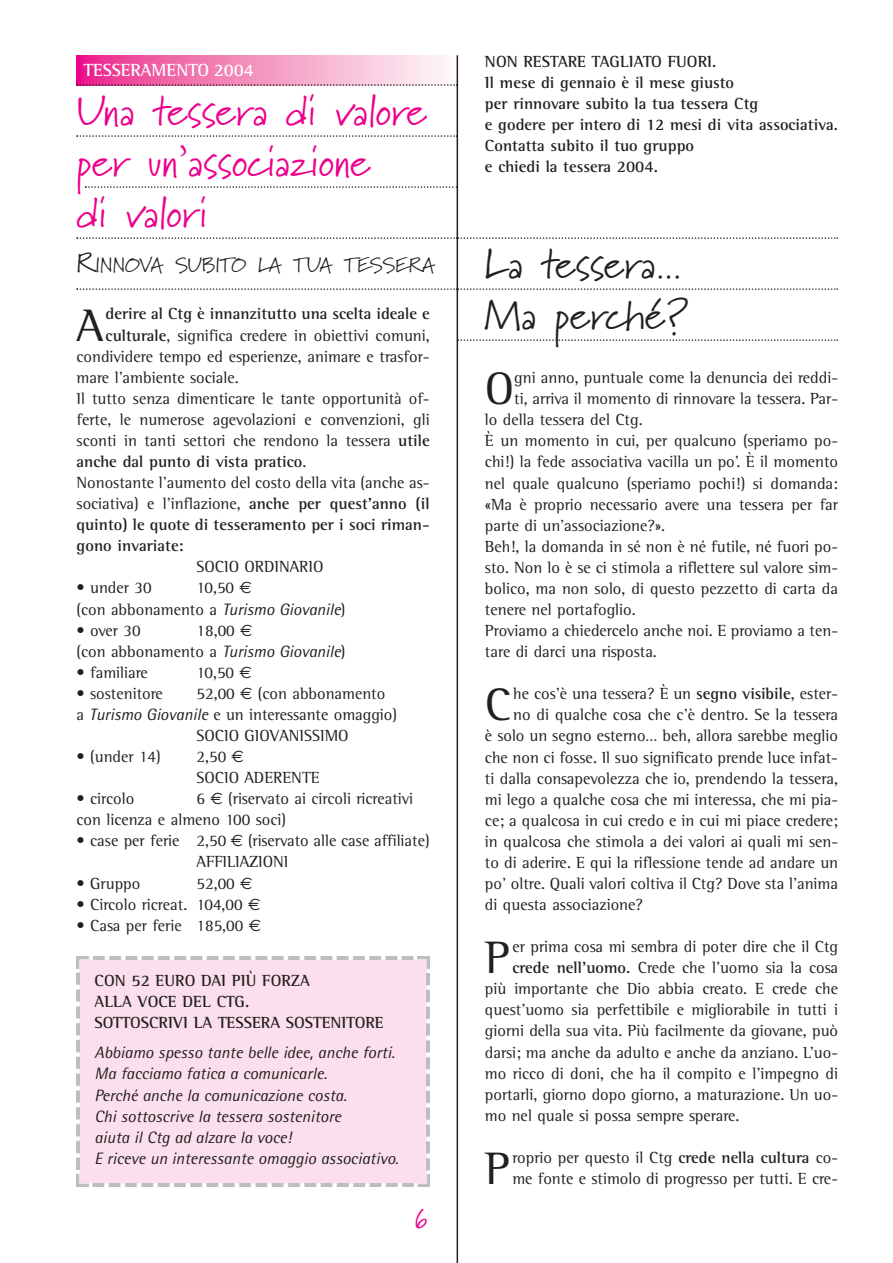
<style>
.page{position:relative;width:893px;height:1263px;background:#fff}
.page>*{position:absolute;margin:0;border:0;box-sizing:border-box;transform-origin:0 0}
.t1{font:46.65px "Rotis Semi Serif";color:#231f20}
.t2{font:42px/51px "Marydale";letter-spacing:-.005em;color:#ec008c}
.t3{font:42px "Marydale";color:#231f20}
.t4{font:27px "Marydale";color:#ec008c}
.t5{font:20.85px "Marydale";letter-spacing:-.02em;color:#231f20}
.t6{font:700 18px "Rotis Semi Serif";color:#fff}
.t7{font:16.5px/21.1px "Rotis Semi Serif";color:#231f20}
.t8{font:700 16.5px/21.1px "Rotis Semi Serif";color:#231f20}
.t9{font:italic 16.5px/21.1px "Rotis Semi Sans";color:#231f20}
.s1{font-size:27.75px}
.s2{font-weight:400}
.s3{font-weight:700}
.s4{font-family:"Euro Sans"}
.s5{font-family:"Rotis Semi Sans";font-style:italic}
</style>
<div class="page">
<svg style="left:77px;top:55px;width:367px;height:29px"></svg>
<hr style="left:456px;top:55px;width:2px;height:1208px;background:#231f20">
<svg style="left:458px;top:339px;width:380px;height:2px"></svg>
<svg style="left:77px;top:135px;width:380px;height:2px"></svg>
<svg style="left:85px;top:186px;width:372px;height:2px"></svg>
<svg style="left:77px;top:237px;width:761px;height:2px"></svg>
<svg style="left:77px;top:288px;width:761px;height:2px"></svg>
<svg style="left:77px;top:84px;width:380px;height:2px"></svg>
<div style="left:78px;top:958px;width:350px;height:227px;background:#fcdfec"></div>
<img style="left:76px;top:957px;width:17px;height:12px">
<img style="left:93px;top:957px;width:324px;height:3px">
<img style="left:417px;top:957px;width:12px;height:16px">
<img style="left:426px;top:973px;width:3px;height:201px">
<img style="left:413px;top:1174px;width:16px;height:12px">
<img style="left:88px;top:1183px;width:325px;height:3px">
<img style="left:76px;top:1170px;width:12px;height:16px">
<img style="left:76px;top:969px;width:4px;height:201px">
<p class="t6" style="left:84px;top:64px;width:171px">TESSERAMENTO 2004</p>
<h2 class="t2" style="left:77px;top:85px;width:352px">Una tessera di valore per un’associazione<br>di valori</h2>
<p class="t5" style="left:77px;top:253px;width:360px"><span class="s1">R</span>INNOVA SUBITO LA TUA TESSERA</p>
<p class="t8" style="left:485px;top:52px;width:354px">NON RESTARE TAGLIATO FUORI.<br>Il mese di gennaio è il mese giusto<br>per rinnovare subito la tua tessera Ctg<br>e godere per intero di 12 mesi di vita associativa.<br>Contatta subito il tuo gruppo<br>e chiedi la tessera 2004.</p>
<h2 class="t3" style="left:485px;top:239px;width:198px">La tessera...</h2>
<h1 class="t1" style="left:77px;top:308px;width:28px">A</h1>
<p class="t8" style="left:106px;top:305px;width:325px">derire al Ctg è innanzitutto una scelta ideale e culturale<span class="s2">, significa credere in obiettivi comuni,</span></p>
<h2 class="t3" style="left:485px;top:290px;width:206px">Ma perché?</h2>
<p class="t7" style="left:77px;top:347px;width:354px">condividere tempo ed esperienze, animare e trasfor&shy;mare l’ambiente sociale.<br>Il tutto senza dimenticare le tante opportunità of&shy;ferte, le numerose agevolazioni e convenzioni, gli sconti in tanti settori che rendono la tessera <span class="s3">utile anche dal punto di vista pratico</span>.<br>Nonostante l’aumento del costo della vita (anche as&shy;sociativa) e l’inflazione, <span class="s3">anche per quest’anno (il quinto) le quote di tesseramento per i soci riman&shy;gono invariate:</span></p>
<p class="t7" style="left:196px;top:558px;width:128px">SOCIO ORDINARIO</p>
<p class="t7" style="left:77px;top:579px;width:76px">• under 30</p>
<h1 class="t1" style="left:485px;top:372px;width:31px">O</h1>
<p class="t7" style="left:514px;top:369px;width:325px">gni anno, puntuale come la denuncia dei reddi-</p>
<p class="t7" style="left:514px;top:390px;width:325px">ti, arriva il momento di rinnovare la tessera. Par-</p>
<p class="t7" style="left:485px;top:411px;width:159px">lo della tessera del Ctg.</p>
<p class="t7" style="left:485px;top:432px;width:354px">È un momento in cui, per qualcuno (speriamo po-</p>
<p class="t7" style="left:485px;top:453px;width:354px">chi!) la fede associativa vacilla un po’. È il momento</p>
<p class="t7" style="left:485px;top:474px;width:354px">nel quale qualcuno (speriamo pochi!) si domanda:</p>
<p class="t7" style="left:485px;top:495px;width:354px">«Ma è proprio necessario avere una tessera per far</p>
<p class="t7" style="left:485px;top:516px;width:182px">parte di un’associazione?».</p>
<p class="t7" style="left:485px;top:537px;width:354px">Beh!, la domanda in sé non è né futile, né fuori po-</p>
<p class="t7" style="left:485px;top:558px;width:354px">sto. Non lo è se ci stimola a riflettere sul valore sim-</p>
<p class="t7" style="left:485px;top:579px;width:354px">bolico, ma non solo, di questo pezzetto di carta da</p>
<p class="t7" style="left:485px;top:600px;width:152px">tenere nel portafoglio.</p>
<p class="t7" style="left:485px;top:621px;width:354px">Proviamo a chiedercelo anche noi. E proviamo a ten-</p>
<p class="t7" style="left:485px;top:643px;width:173px">tare di darci una risposta.</p>
<h1 class="t1" style="left:485px;top:688px;width:27px">C</h1>
<p class="t7" style="left:513px;top:685px;width:326px">he cos’è una tessera? È un <span class="s3">segno visibile</span>, ester-</p>
<p class="t7" style="left:77px;top:579px;width:270px;text-indent:120px">10,50 <span class="s4">€<br></span>(con abbonamento a <span class="s5">Turismo Giovanile</span>)</p>
<p class="t7" style="left:77px;top:621px;width:65px">• over 30</p>
<p class="t7" style="left:77px;top:621px;width:270px;text-indent:120px">18,00 <span class="s4">€<br></span>(con abbonamento a <span class="s5">Turismo Giovanile</span>)</p>
<p class="t7" style="left:77px;top:663px;width:73px">• familiare</p>
<p class="t7" style="left:196px;top:663px;width:57px">10,50 <span class="s4">€</span></p>
<p class="t7" style="left:77px;top:684px;width:88px">• sostenitore</p>
<p class="t7" style="left:196px;top:684px;width:190px">52,00 <span class="s4">€</span> (con abbonamento</p>
<p class="t7" style="left:77px;top:705px;width:322px">a <span class="s5">Turismo Giovanile</span> e un interessante omaggio)</p>
<p class="t7" style="left:196px;top:726px;width:153px">SOCIO GIOVANISSIMO</p>
<p class="t7" style="left:77px;top:747px;width:86px">• (under 14)</p>
<p class="t7" style="left:196px;top:747px;width:125px">2,50 <span class="s4">€<br></span>SOCIO ADERENTE</p>
<p class="t7" style="left:77px;top:790px;width:59px">• circolo</p>
<p class="t7" style="left:513px;top:706px;width:326px">no di qualche cosa che c’è dentro. Se la tessera</p>
<p class="t7" style="left:485px;top:727px;width:354px">è solo un segno esterno… beh, allora sarebbe meglio</p>
<p class="t7" style="left:485px;top:748px;width:354px">che non ci fosse. Il suo significato prende luce infat-</p>
<p class="t7" style="left:485px;top:769px;width:354px">ti dalla consapevolezza che io, prendendo la tessera,</p>
<p class="t7" style="left:485px;top:790px;width:354px">mi lego a qualche cosa che mi interessa, che mi pia-</p>
<p class="t7" style="left:485px;top:811px;width:354px">ce; a qualcosa in cui credo e in cui mi piace credere;</p>
<p class="t7" style="left:485px;top:832px;width:354px">in qualcosa che stimola a dei valori ai quali mi sen-</p>
<p class="t7" style="left:485px;top:853px;width:354px">to di aderire. E qui la riflessione tende ad andare un</p>
<p class="t7" style="left:485px;top:874px;width:354px">po’ oltre. Quali valori coltiva il Ctg? Dove sta l’anima</p>
<p class="t7" style="left:485px;top:895px;width:160px">di questa associazione?</p>
<h1 class="t1" style="left:485px;top:941px;width:27px">P</h1>
<p class="t7" style="left:512px;top:938px;width:327px">er prima cosa mi sembra di poter dire che il Ctg</p>
<p class="t7" style="left:77px;top:790px;width:338px;text-indent:120px">6 <span class="s4">€</span> (riservato ai circoli ricreativi con licenza e almeno 100 soci)</p>
<p class="t7" style="left:196px;top:832px;width:234px;text-indent:-120px">• case per ferie 2,50 <span class="s4">€</span> (riservato alle case affiliate)<br>AFFILIAZIONI</p>
<p class="t7" style="left:77px;top:874px;width:65px">• Gruppo</p>
<p class="t7" style="left:196px;top:874px;width:57px">52,00 <span class="s4">€</span></p>
<p class="t7" style="left:77px;top:895px;width:185px">• Circolo ricreat. 104,00 <span class="s4">€</span></p>
<p class="t7" style="left:77px;top:916px;width:186px">• Casa per ferie 185,00 <span class="s4">€</span></p>
<p class="t7" style="left:512px;top:959px;width:327px"><span class="s3">crede nell’uomo.</span> Crede che l’uomo sia la cosa</p>
<p class="t7" style="left:485px;top:980px;width:354px">più importante che Dio abbia creato. E crede che</p>
<p class="t7" style="left:485px;top:1001px;width:354px">quest’uomo sia perfettibile e migliorabile in tutti i</p>
<p class="t7" style="left:485px;top:1022px;width:354px">giorni della sua vita. Più facilmente da giovane, può</p>
<p class="t7" style="left:485px;top:1043px;width:354px">darsi; ma anche da adulto e anche da anziano. L’uo-</p>
<p class="t7" style="left:485px;top:1064px;width:354px">mo ricco di doni, che ha il compito e l’impegno di</p>
<p class="t7" style="left:485px;top:1085px;width:354px">portarli, giorno dopo giorno, a maturazione. Un uo-</p>
<p class="t7" style="left:485px;top:1106px;width:256px">mo nel quale si possa sempre sperare.</p>
<h1 class="t1" style="left:485px;top:1151px;width:27px">P</h1>
<p class="t7" style="left:512px;top:1148px;width:327px">roprio per questo il Ctg <span class="s3">crede nella cultura</span> co&shy;me fonte e stimolo di progresso per tutti. E cre-</p>
<p class="t8" style="left:95px;top:972px;width:291px">CON 52 EURO DAI PIÙ FORZA<br>ALLA VOCE DEL CTG.<br>SOTTOSCRIVI LA TESSERA SOSTENITORE</p>
<p class="t9" style="left:95px;top:1044px;width:305px">Abbiamo spesso tante belle idee, anche forti.<br>Ma facciamo fatica a comunicarle.<br>Perché anche la comunicazione costa.<br>Chi sottoscrive la tessera sostenitore<br>aiuta il Ctg ad alzare la voce!<br>E riceve un interessante omaggio associativo.</p>
<h3 class="t4" style="left:412px;top:1202px;width:19px">6</h3>
</div>
